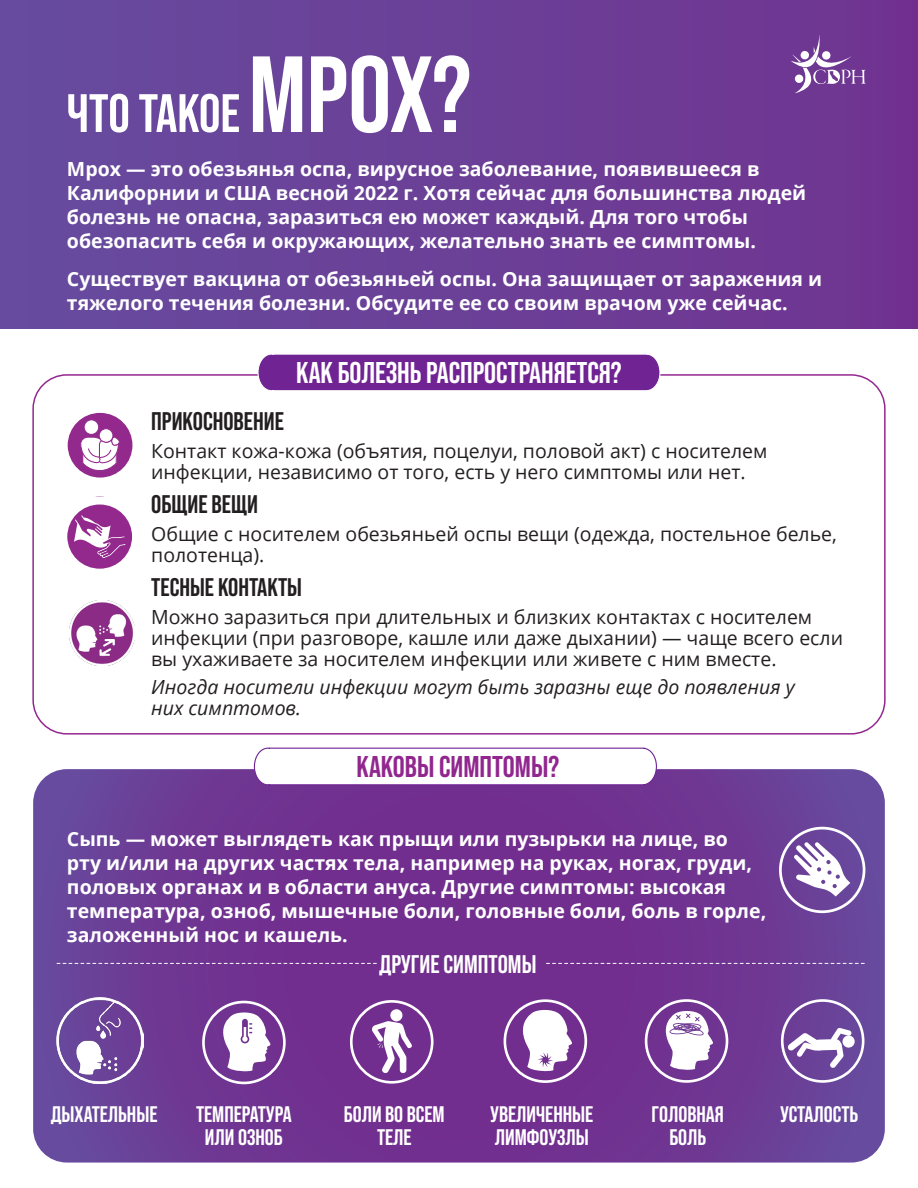
<style>
.page{position:relative;width:918px;height:1188px;background:#fff}
.page>*{position:absolute;margin:0;border:0;box-sizing:border-box;transform-origin:0 0}
.t1{font:700 54px "Bebas Neue Pro";color:#fff}
.t2{font:700 30px "Bebas Neue Pro";color:#fff}
.t3{font:700 30px "Bebas Neue Pro";color:#91268f}
.t4{font:700 25.5px "Bebas Neue Pro";color:#231f20}
.t5{font:700 25.5px "Bebas Neue Pro";color:#fff}
.t6{font:700 22.5px/22.5px "Bebas Neue Pro";color:#fff;text-align:center}
.t7{font:700 19.5px/24px "Open Sans";color:#fff}
.t8{font:19.5px/21px "Open Sans";color:#231f20}
.t9{font:italic 19.5px/21px "Open Sans";color:#231f20}
.s1{font-size:108px}
</style>
<div class="page">
<svg style="left:33px;top:769px;width:852px;height:394px;background:#6f3893"></svg>
<svg style="left:253px;top:747px;width:405px;height:39px"></svg>
<svg style="left:257px;top:354px;width:404px;height:37px;background:#78319a"></svg>
<div style="left:0;top:0;width:918px;height:328px;background:#6b4097"></div>
<div style="left:68px;top:413px;width:64px;height:65px;background:#93288d;border-radius:50%"></div>
<div style="left:84px;top:420px;width:15px;height:14px;background:#fff;border-radius:50%"></div>
<div style="left:84px;top:419px;width:15px;height:16px;border:1px solid #932a8e;border-radius:50%"></div>
<div style="left:99px;top:429px;width:14px;height:13px;background:#fff;border-radius:50%"></div>
<div style="left:99px;top:428px;width:15px;height:15px;border:1px solid #932a8e;border-radius:50%"></div>
<svg style="left:80px;top:436px;width:42px;height:37px"></svg>
<svg style="left:631px;top:998px;width:110px;height:85px"></svg>
<div style="left:779px;top:827px;width:86px;height:86px;border:3px solid #fff;border-radius:50%"></div>
<svg style="left:794px;top:842px;width:56px;height:54px"></svg>
<svg style="left:791px;top:34px;width:75px;height:59px"></svg>
<svg style="left:57px;top:963px;width:319px;height:1px"></svg>
<svg style="left:546px;top:963px;width:318px;height:1px"></svg>
<img style="left:57px;top:998px;width:86px;height:86px">
<div style="left:67px;top:505px;width:65px;height:64px;background:#93288d;border-radius:50%"></div>
<svg style="left:74px;top:515px;width:51px;height:43px"></svg>
<div style="left:781px;top:999px;width:83px;height:84px;border:3px solid #fff;border-radius:50%"></div>
<svg style="left:787px;top:1028px;width:68px;height:40px"></svg>
<svg style="left:192px;top:999px;width:94px;height:85px"></svg>
<svg style="left:487px;top:1001px;width:110px;height:85px"></svg>
<svg style="left:346px;top:1000px;width:97px;height:85px"></svg>
<img style="left:69px;top:600px;width:65px;height:65px">
<h1 class="t1" style="left:67px;top:82px;width:406px">ЧТО ТАКОЕ <span class="s1">MPOX?</span></h1>
<p class="t7" style="left:67px;top:157px;width:741px">Mpox — это обезьянья оспа, вирусное заболевание, появившееся в Калифорнии и США весной 2022 г. Хотя сейчас для большинства людей болезнь не опасна, заразиться ею может каждый. Для того чтобы обезопасить себя и окружающих, желательно знать ее симптомы.</p>
<p class="t7" style="left:67px;top:266px;width:757px">Существует вакцина от обезьяньей оспы. Она защищает от заражения и тяжелого течения болезни. Обсудите ее со своим врачом уже сейчас.</p>
<h2 class="t2" style="left:296px;top:355px;width:327px">КАК БОЛЕЗНЬ РАСПРОСТРАНЯЕТСЯ?</h2>
<h3 class="t4" style="left:151px;top:407px;width:134px">ПРИКОСНОВЕНИЕ</h3>
<p class="t8" style="left:151px;top:440px;width:618px">Контакт кожа-кожа (объятия, поцелуи, половой акт) с носителем инфекции, независимо от того, есть у него симптомы или нет.</p>
<h3 class="t4" style="left:151px;top:490px;width:108px">ОБЩИЕ ВЕЩИ</h3>
<p class="t8" style="left:151px;top:523px;width:687px">Общие с носителем обезьяньей оспы вещи (одежда, постельное белье, полотенца).</p>
<h3 class="t4" style="left:151px;top:573px;width:152px">ТЕСНЫЕ КОНТАКТЫ</h3>
<p class="t8" style="left:151px;top:606px;width:693px">Можно заразиться при длительных и близких контактах с носителем инфекции (при разговоре, кашле или даже дыхании) — чаще всего если вы ухаживаете за носителем инфекции или живете с ним вместе.</p>
<p class="t9" style="left:151px;top:676px;width:645px">Иногда носители инфекции могут быть заразны еще до появления у них симптомов.</p>
<h2 class="t3" style="left:357px;top:749px;width:204px">КАКОВЫ СИМПТОМЫ?</h2>
<p class="t7" style="left:67px;top:826px;width:701px">Сыпь — может выглядеть как прыщи или пузырьки на лице, во рту и/или на других частях тела, например на руках, ногах, груди, половых органах и в области ануса. Другие симптомы: высокая температура, озноб, мышечные боли, головные боли, боль в горле, заложенный нос и кашель.</p>
<h3 class="t5" style="left:379px;top:950px;width:159px">ДРУГИЕ СИМПТОМЫ</h3>
<p class="t6" style="left:51px;top:1103px;width:108px">ДЫХАТЕЛЬНЫЕ</p>
<p class="t6" style="left:344px;top:1103px;width:102px">БОЛИ ВО ВСЕМ<br>ТЕЛЕ</p>
<p class="t6" style="left:490px;top:1103px;width:105px;text-align:left">УВЕЛИЧЕННЫЕ<br>ЛИМФОУЗЛЫ</p>
<p class="t6" style="left:652px;top:1103px;width:74px">ГОЛОВНАЯ<br>БОЛЬ</p>
<p class="t6" style="left:780px;top:1103px;width:80px">УСТАЛОСТЬ</p>
<p class="t6" style="left:196px;top:1103px;width:97px">ТЕМПЕРАТУРА<br>ИЛИ ОЗНОБ</p>
</div>
